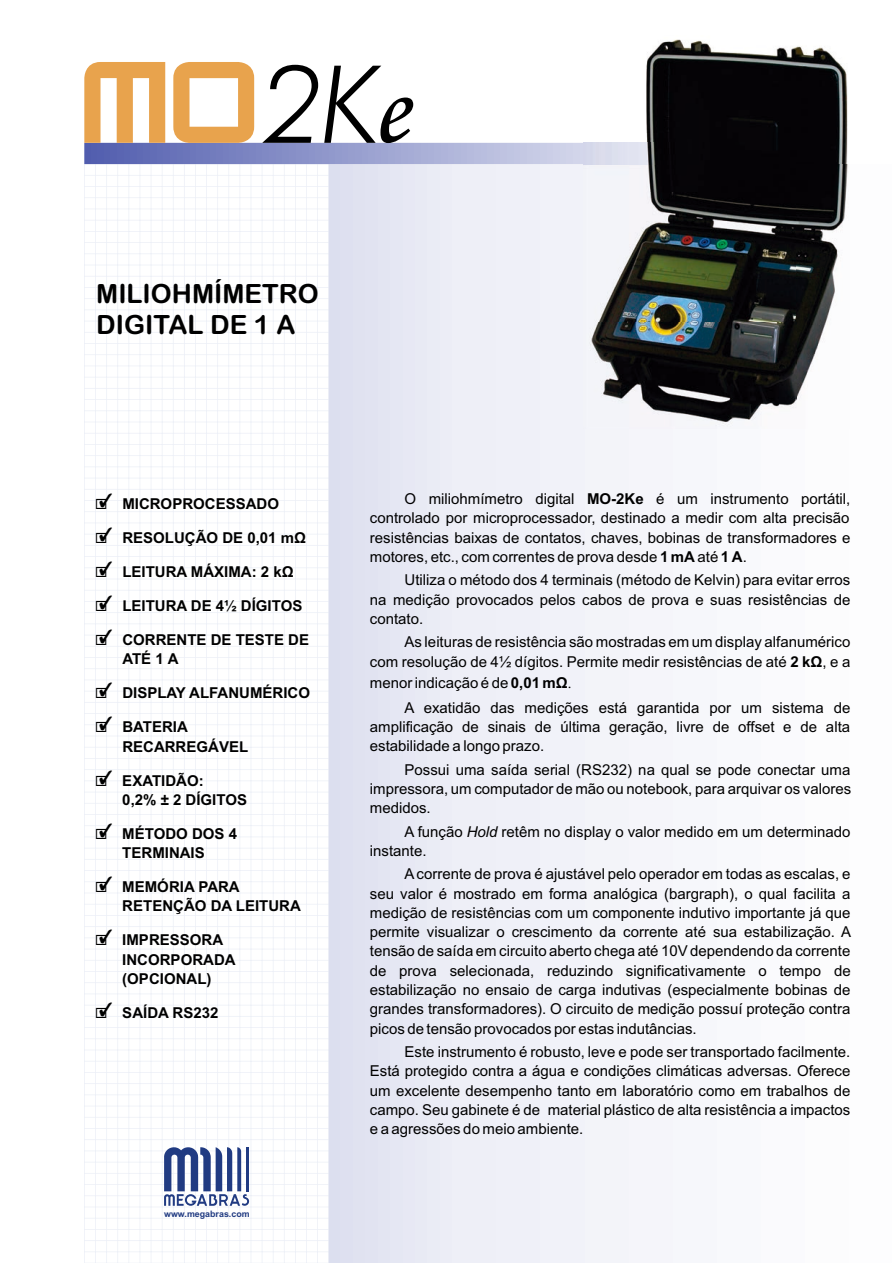
<style>
.page{position:relative;width:893px;height:1263px;background:#fff}
.page>*{position:absolute;margin:0;border:0;box-sizing:border-box;transform-origin:0 0}
.t1{font:26.55px/30.6px "Arial Rounded MT Bold";color:#000}
.t2{font:15px/19.4px "Arial";color:#000;text-align:justify}
.t3{font:700 15px/19.4px "Arial";color:#000}
.t4{font:700 8.85px "Arial";color:#213b82}
.s1{font-weight:700}
.s2{font-style:italic}
</style>
<div class="page">
<svg style="left:84px;top:164px;width:245px;height:1099px"></svg>
<img style="left:84px;top:143px;width:500px;height:21px">
<svg style="left:84px;top:62px;width:170px;height:81px"></svg>
<img style="left:584px;top:39px;width:266px;height:390px">
<svg style="left:164px;top:1147px;width:85px;height:59px"></svg>
<svg style="left:262px;top:65px;width:151px;height:78px"></svg>
<svg style="left:96px;top:493px;width:16px;height:16px"></svg>
<svg style="left:96px;top:527px;width:16px;height:16px"></svg>
<svg style="left:96px;top:561px;width:16px;height:16px"></svg>
<svg style="left:96px;top:595px;width:16px;height:16px"></svg>
<svg style="left:96px;top:629px;width:16px;height:16px"></svg>
<svg style="left:96px;top:682px;width:16px;height:16px"></svg>
<svg style="left:96px;top:716px;width:16px;height:16px"></svg>
<svg style="left:96px;top:770px;width:16px;height:15px"></svg>
<svg style="left:96px;top:823px;width:16px;height:16px"></svg>
<svg style="left:96px;top:876px;width:16px;height:16px"></svg>
<svg style="left:96px;top:929px;width:16px;height:16px"></svg>
<svg style="left:96px;top:1002px;width:16px;height:16px"></svg>
<h1 class="t1" style="left:96px;top:281px;width:224px">MILIOHMÍMETRO<br>DIGITAL DE 1 A</h1>
<p class="t3" style="left:122px;top:495px;width:158px">MICROPROCESSADO</p>
<p class="t3" style="left:122px;top:529px;width:185px">RESOLUÇÃO DE 0,01 mΩ</p>
<p class="t3" style="left:122px;top:563px;width:173px">LEITURA MÁXIMA: 2 kΩ</p>
<p class="t3" style="left:122px;top:597px;width:182px">LEITURA DE 4½ DÍGITOS</p>
<p class="t3" style="left:122px;top:631px;width:188px">CORRENTE DE TESTE DE<br>ATÉ 1 A</p>
<p class="t3" style="left:122px;top:685px;width:189px">DISPLAY ALFANUMÉRICO</p>
<p class="t3" style="left:122px;top:719px;width:127px">BATERIA<br>RECARREGÁVEL</p>
<p class="t3" style="left:122px;top:772px;width:126px">EXATIDÃO:<br>0,2% ± 2 DÍGITOS</p>
<p class="t3" style="left:122px;top:825px;width:116px">MÉTODO DOS 4<br>TERMINAIS</p>
<p class="t3" style="left:122px;top:878px;width:180px">MEMÓRIA PARA<br>RETENÇÃO DA LEITURA</p>
<p class="t3" style="left:122px;top:932px;width:115px">IMPRESSORA<br>INCORPORADA (OPCIONAL)</p>
<p class="t3" style="left:122px;top:1004px;width:98px">SAÍDA RS232</p>
<p class="t4" style="left:164px;top:1210px;width:87px">www.megabras.com</p>
<p class="t2" style="left:370px;top:490px;width:482px;text-indent:35px">O miliohmímetro digital <span class="s1">MO-2Ke</span> é um instrumento portátil, controlado por microprocessador, destinado a medir com alta precisão resistências baixas de contatos, chaves, bobinas de transformadores e motores, etc., com correntes de prova desde <span class="s1">1 mA</span> até <span class="s1">1 A</span>.</p>
<p class="t2" style="left:370px;top:572px;width:482px;text-indent:35px">Utiliza o método dos 4 terminais (método de Kelvin) para evitar erros na medição provocados pelos cabos de prova e suas resistências de contato.</p>
<p class="t2" style="left:370px;top:633px;width:482px;line-height:20.1px;text-indent:35px">As leituras de resistência são mostradas em um display alfanumérico com resolução de 4½ dígitos. Permite medir resistências de até <span class="s1">2 kΩ</span>, e a menor indicação é de <span class="s1">0,01 mΩ</span></p>
<p class="t2" style="left:370px;top:699px;width:482px;text-indent:35px">A exatidão das medições está garantida por um sistema de amplificação de sinais de última geração, livre de offset e de alta estabilidade a longo prazo.</p>
<p class="t2" style="left:370px;top:761px;width:483px;text-indent:35px">Possui uma saída serial (RS232) na qual se pode conectar uma impressora, um computador de mão ou notebook, para arquivar os valores medidos.</p>
<p class="t2" style="left:370px;top:823px;width:482px;text-indent:35px">A função <span class="s2">Hold</span> retêm no display o valor medido em um determinado instante.</p>
<p class="t2" style="left:370px;top:866px;width:483px;text-indent:35px">Acorrente de prova é ajustável pelo operador em todas as escalas, e seu valor é mostrado em forma analógica (bargraph), o qual facilita a medição de resistências com um componente indutivo importante já que permite visualizar o crescimento da corrente até sua estabilização. A tensão de saída em circuito aberto chega até 10V dependendo da corrente de prova selecionada, reduzindo significativamente o tempo de estabilização no ensaio de carga indutivas (especialmente bobinas de grandes transformadores). O circuito de medição possuí proteção contra picos de tensão provocados por estas indutâncias.</p>
<p class="t2" style="left:370px;top:1043px;width:482px;text-indent:35px">Este instrumento é robusto, leve e pode ser transportado facilmente.<br>Está protegido contra a água e condições climáticas adversas. Oferece um excelente desempenho tanto em laboratório como em trabalhos de campo. Seu gabinete é de material plástico de alta resistência a impactos e a agressões do meio ambiente.</p>
</div>
